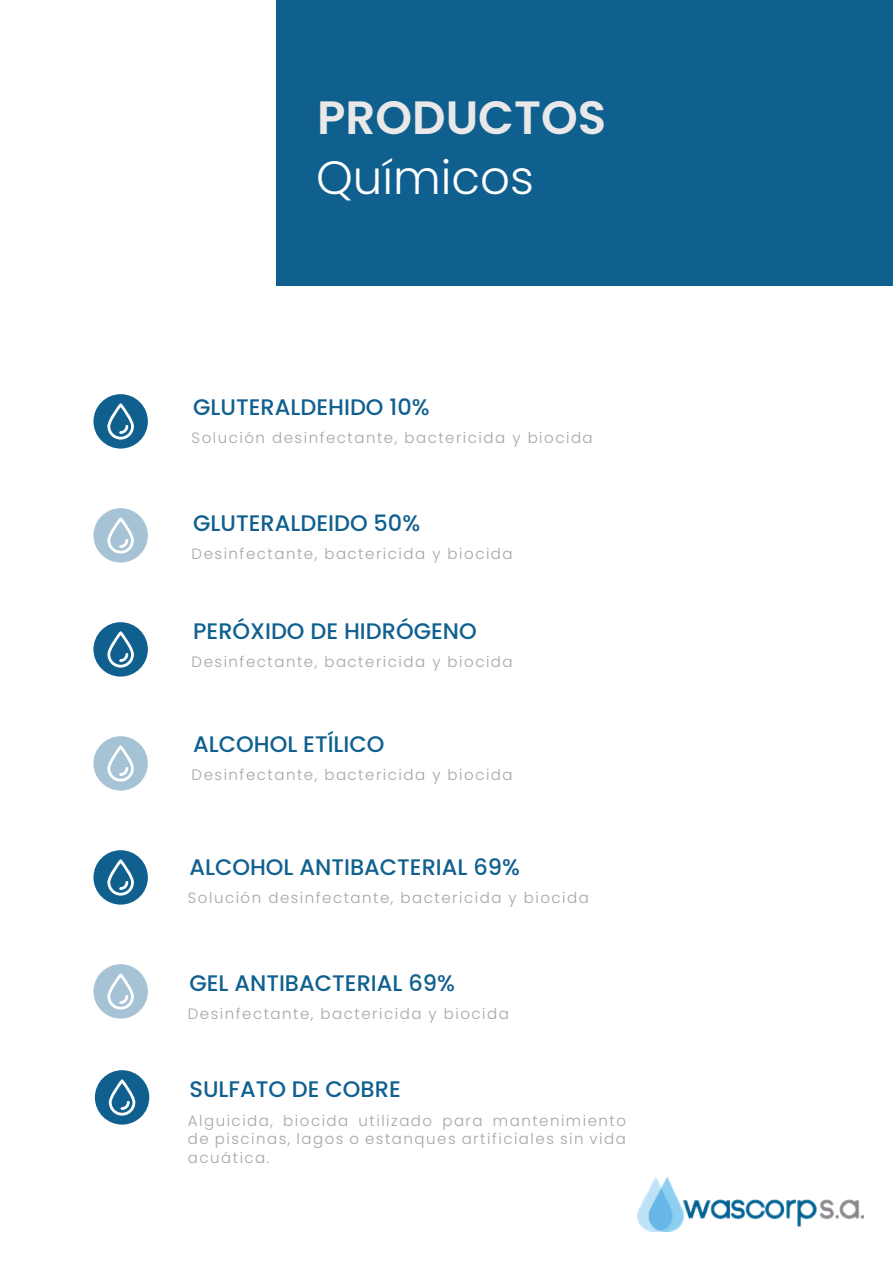
<style>
.page{position:relative;width:893px;height:1263px;background:#fff}
.page>*{position:absolute;margin:0;border:0;box-sizing:border-box;transform-origin:0 0}
.t1{font:600 46.65px "Poppins";color:#e8e8e8}
.t2{font:300 46.65px "Poppins";color:#fff}
.t3{font:500 22.5px "Poppins";color:#10608f}
.t4{font:300 15px/18.5px "Poppins";letter-spacing:.1em;color:#a3a5a8;text-align:justify}
</style>
<div class="page">
<div style="left:277px;top:0;width:616px;height:286px;background:#10608f"></div>
<div style="left:93px;top:394px;width:55px;height:55px;background:#10608f;border-radius:50%"></div>
<svg style="left:107px;top:403px;width:27px;height:37px"></svg>
<svg style="left:93px;top:508px;width:55px;height:55px"></svg>
<svg style="left:101px;top:517px;width:33px;height:42px"></svg>
<div style="left:93px;top:622px;width:55px;height:55px;background:#10608f;border-radius:50%"></div>
<svg style="left:107px;top:631px;width:27px;height:37px"></svg>
<svg style="left:93px;top:736px;width:55px;height:55px"></svg>
<svg style="left:101px;top:745px;width:33px;height:42px"></svg>
<div style="left:93px;top:850px;width:55px;height:55px;background:#10608f;border-radius:50%"></div>
<svg style="left:107px;top:859px;width:27px;height:37px"></svg>
<svg style="left:93px;top:964px;width:55px;height:55px"></svg>
<svg style="left:101px;top:973px;width:33px;height:42px"></svg>
<img style="left:638px;top:1177px;width:225px;height:55px">
<div style="left:95px;top:1070px;width:54px;height:54px;background:#10608f;border-radius:50%"></div>
<svg style="left:109px;top:1079px;width:26px;height:36px"></svg>
<h1 class="t1" style="left:317px;top:90px;width:291px">PRODUCTOS</h1>
<h1 class="t2" style="left:316px;top:151px;width:220px">Químicos</h1>
<h2 class="t3" style="left:193px;top:394px;width:238px">GLUTERALDEHIDO 10%</h2>
<p class="t4" style="left:192px;top:429px;width:403px">Solución desinfectante, bactericida y biocida</p>
<h2 class="t3" style="left:193px;top:510px;width:229px">GLUTERALDEIDO 50%</h2>
<p class="t4" style="left:192px;top:545px;width:323px">Desinfectante, bactericida y biocida</p>
<h2 class="t3" style="left:193px;top:618px;width:285px">PERÓXIDO DE HIDRÓGENO</h2>
<p class="t4" style="left:192px;top:653px;width:323px">Desinfectante, bactericida y biocida</p>
<h2 class="t3" style="left:193px;top:731px;width:193px">ALCOHOL ETÍLICO</h2>
<p class="t4" style="left:192px;top:765px;width:323px">Desinfectante, bactericida y biocida</p>
<h2 class="t3" style="left:189px;top:854px;width:332px">ALCOHOL ANTIBACTERIAL 69%</h2>
<p class="t4" style="left:188px;top:889px;width:403px">Solución desinfectante, bactericida y biocida</p>
<h2 class="t3" style="left:189px;top:970px;width:267px">GEL ANTIBACTERIAL 69%</h2>
<p class="t4" style="left:188px;top:1004px;width:323px">Desinfectante, bactericida y biocida</p>
<h2 class="t3" style="left:189px;top:1076px;width:213px">SULFATO DE COBRE</h2>
<p class="t4" style="left:188px;top:1111px;width:440px">Alguicida, biocida utilizado para mantenimiento de piscinas, lagos o estanques artificiales sin vida acuática.</p>
</div>
